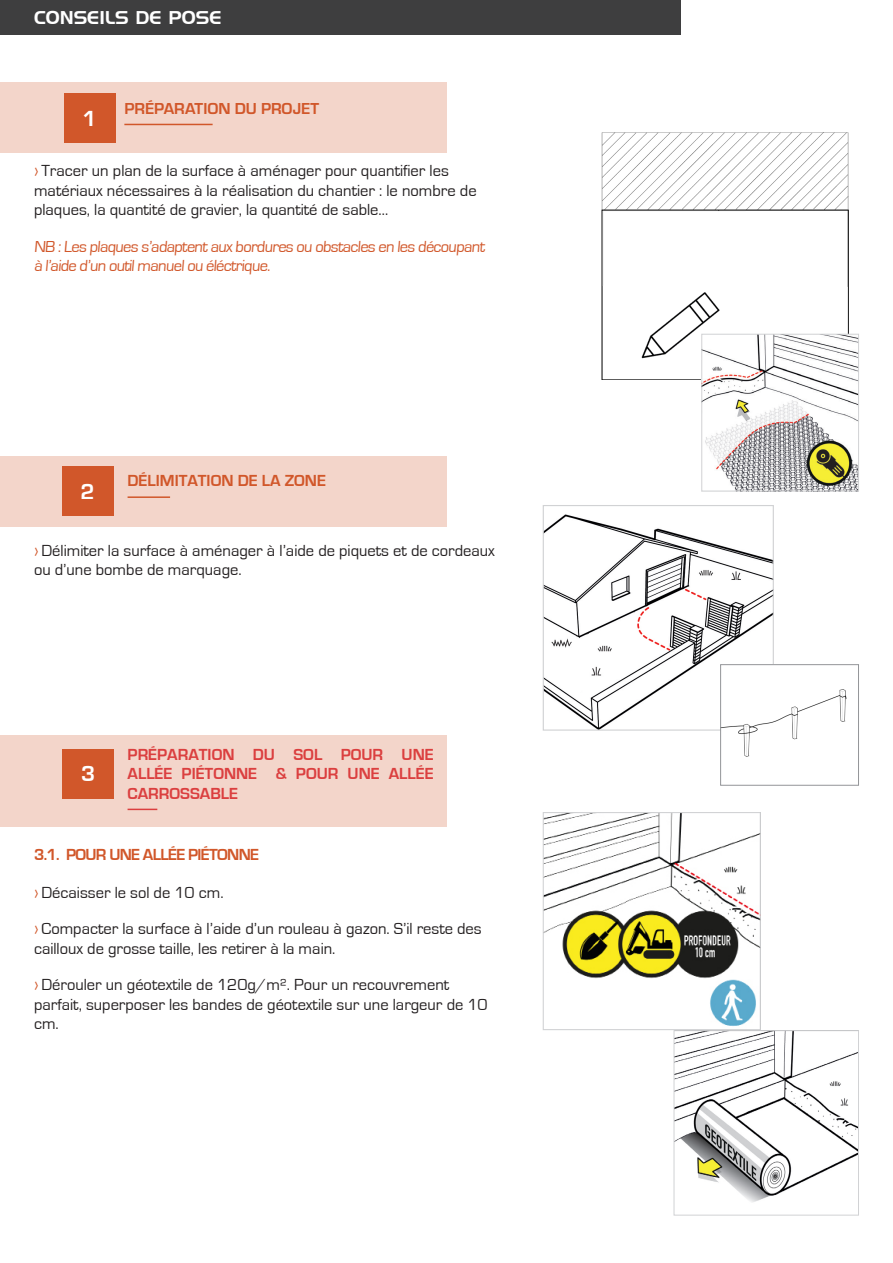
<style>
.page{position:relative;width:893px;height:1263px;background:#fff}
.page>*{position:absolute;margin:0;border:0;box-sizing:border-box;transform-origin:0 0}
.t1{font:700 22.5px "Eurostile";color:#fff}
.t2{font:18px "Handel Gothic BT";color:#fff}
.t3{font:16.5px/19.5px "Eurostile";color:#231f20}
.t4{font:16.5px/19.5px "Eurostile";color:#d1572a}
.t5{font:700 16.5px/19.5px "Eurostile";color:#db3f3f;text-align:justify}
.t6{font:700 16.5px "Eurostile";letter-spacing:-.04em;color:#d1572a}
.t7{font:700 16.5px "Eurostile";color:#d1572a}
.t8{font:700 16.5px "Eurostile";color:#d1572a}
.s1{color:#d1572a}
.s2{font-style:inherit}
</style>
<div class="page">
<img style="left:545px;top:514px;width:227px;height:215px">
<div style="left:543px;top:505px;width:231px;height:226px;border:1px solid #d1d2d4"></div>
<img style="left:602px;top:133px;width:247px;height:246px">
<img style="left:545px;top:814px;width:214px;height:212px">
<div style="left:543px;top:812px;width:218px;height:218px;border:1px solid #d1d2d4"></div>
<img style="left:676px;top:1032px;width:181px;height:170px">
<div style="left:674px;top:1030px;width:185px;height:185px;border:1px solid #d1d2d4"></div>
<img style="left:703px;top:336px;width:154px;height:153px">
<div style="left:701px;top:334px;width:158px;height:157px;border:1px solid #d1d2d4"></div>
<img style="left:722px;top:666px;width:125px;height:91px">
<div style="left:720px;top:664px;width:139px;height:122px;border:1px solid #939598"></div>
<div style="left:0;top:83px;width:446px;height:70px;background:#f3d5ca"></div>
<hr style="left:124px;top:124px;width:89px;height:1px;background:#d1572a">
<div style="left:64px;top:94px;width:51px;height:49px;background:#d1572a"></div>
<div style="left:0;top:456px;width:446px;height:70px;background:#f3d5ca"></div>
<div style="left:62px;top:467px;width:51px;height:49px;background:#d1572a"></div>
<hr style="left:128px;top:496px;width:42px;height:2px;background:#d1572a">
<div style="left:0;top:736px;width:446px;height:91px;background:#f3d5ca"></div>
<svg style="left:128px;top:809px;width:29px;height:1px"></svg>
<div style="left:63px;top:749px;width:51px;height:49px;background:#d1572a"></div>
<div style="left:0;top:0;width:680px;height:34px;background:#3e3e3f"></div>
<p class="t2" style="left:34px;top:7px;width:189px">CONSEILS DE POSE</p>
<p class="t1" style="left:83px;top:106px;width:16px">1</p>
<p class="t8" style="left:124px;top:96px;width:196px">PRÉPARATION DU PROJET</p>
<p class="t3" style="left:34px;top:161px;width:444px"><span class="s1">›</span> Tracer un plan de la surface à aménager pour quantifier les matériaux nécessaires à la réalisation du chantier : le nombre de plaques, la quantité de gravier, la quantité de sable…</p>
<p class="t4" style="left:34px;top:237px;width:454px"><span class="s2">NB :</span>Les plaques s’adaptent aux bordures ou obstacles en les découpant à l’aide d’un outil manuel ou éléctrique.</p>
<p class="t1" style="left:81px;top:479px;width:16px">2</p>
<p class="t7" style="left:128px;top:472px;width:200px">DÉLIMITATION DE LA ZONE</p>
<p class="t3" style="left:34px;top:541px;width:462px"><span class="s1">›</span> Délimiter la surface à aménager à l’aide de piquets et de cordeaux ou d’une bombe de marquage.</p>
<p class="t1" style="left:81px;top:761px;width:16px">3</p>
<p class="t5" style="left:128px;top:745px;width:308px">PRÉPARATION DU SOL POUR UNE ALLÉE PIÉTONNE &amp; POUR UNE ALLÉE CARROSSABLE</p>
<p class="t6" style="left:34px;top:845px;width:227px">3.1. POUR UNE ALLÉE PIÉTONNE</p>
<p class="t3" style="left:34px;top:883px;width:191px"><span class="s1">›</span> Décaisser le sol de 10 cm.</p>
<p class="t3" style="left:34px;top:919px;width:449px"><span class="s1">›</span> Compacter la surface à l’aide d’un rouleau à gazon. S’il reste des cailloux de grosse taille, les retirer à la main.</p>
<p class="t3" style="left:34px;top:975px;width:455px"><span class="s1">›</span> Dérouler un géotextile de 120g/m². Pour un recouvrement parfait, superposer les bandes de géotextile sur une largeur de 10 cm.</p>
</div>
